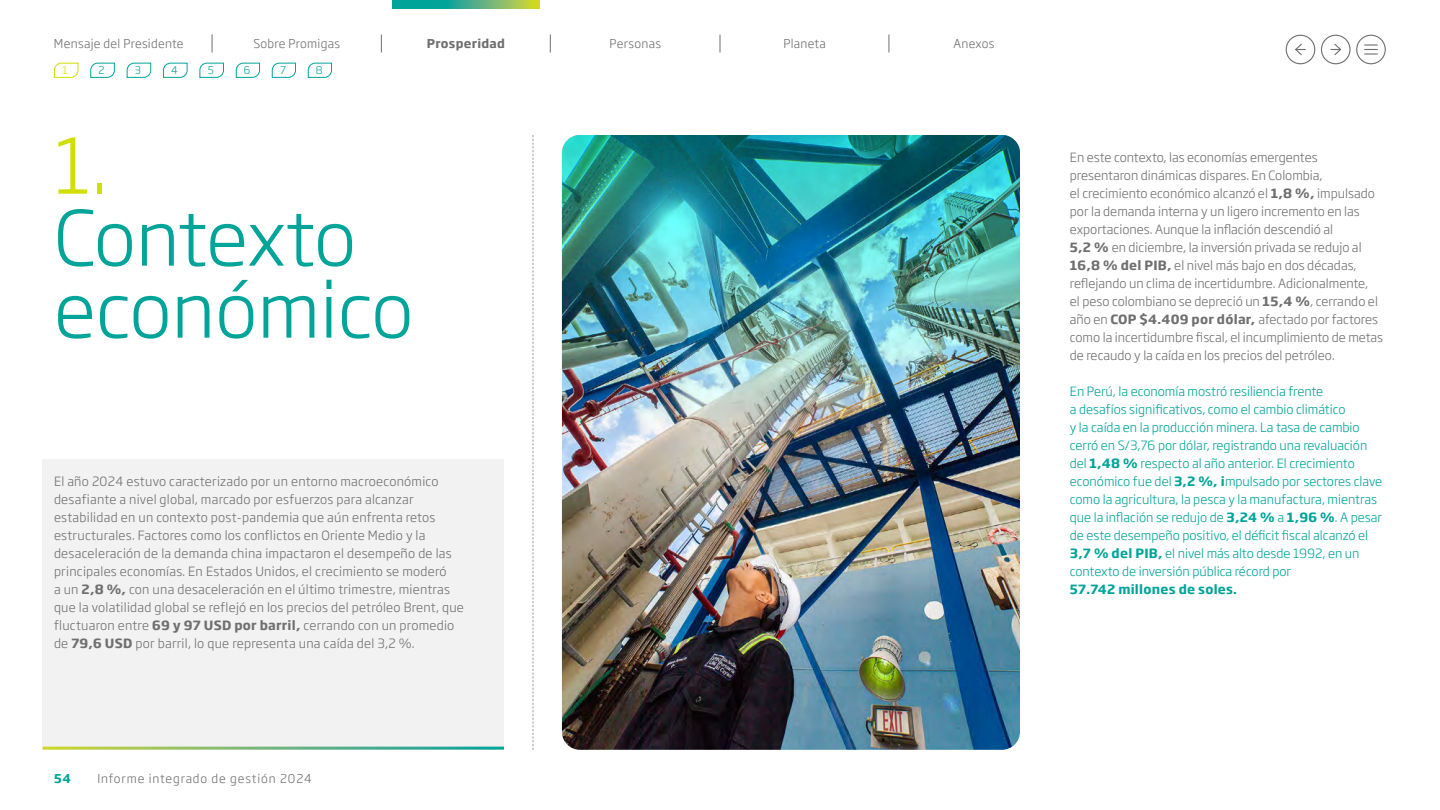
<style>
.page{position:relative;width:1440px;height:810px;background:#fff}
.page>*{position:absolute;margin:0;border:0;box-sizing:border-box;transform-origin:0 0}
.t1{font:300 75px/72px "Soho Gothic Pro";color:#00a499}
.t2{font:300 75px "Soho Gothic Pro";color:#d0df00}
.t3{font:300 12.6px/18px "Soho Gothic Pro";letter-spacing:.02em;color:#706f6f}
.t4{font:300 12.6px/18px "Soho Gothic Pro";color:#706f6f}
.t5{font:300 12.6px/18px "Soho Gothic Pro";color:#00a499}
.t6{font:700 12.6px "Soho Gothic Pro";letter-spacing:.02em;color:#00a499}
.t7{font:300 12px "Soho Gothic Pro";letter-spacing:.025em;color:#706f6f}
.t8{font:300 12px "Soho Gothic Pro";letter-spacing:.075em;color:#706f6f}
.t9{font:700 12px "Soho Gothic Pro";letter-spacing:.025em;color:#706f6f}
.t10{font:700 12px "Soho Gothic Pro";color:#00a499}
.t11{font:300 10.5px "Soho Gothic Pro";color:#00a499}
.t12{font:300 10.5px "Soho Gothic Pro";color:#d0df00}
.s1{font-weight:700}
</style>
<div class="page">
<img style="left:562px;top:135px;width:458px;height:615px;border-radius:18px">
<div style="left:43px;top:459px;width:461px;height:291px;background:#f2f2f2"></div>
<hr style="left:43px;top:747px;width:461px;height:3px;background:#fff">
<svg style="left:533px;top:135px;width:1px;height:615px"></svg>
<div style="left:1286px;top:35px;width:29px;height:29px;border:1px solid #706f6f;border-radius:50%"></div>
<svg style="left:1295px;top:43px;width:10px;height:13px"></svg>
<div style="left:1321px;top:35px;width:30px;height:29px;border:1px solid #706f6f;border-radius:50%"></div>
<svg style="left:1331px;top:43px;width:10px;height:12px"></svg>
<div style="left:1356px;top:35px;width:30px;height:29px;border:1px solid #706f6f;border-radius:50%"></div>
<svg style="left:1365px;top:44px;width:12px;height:11px"></svg>
<svg style="left:381px;top:34px;width:1px;height:18px"></svg>
<svg style="left:212px;top:34px;width:1px;height:18px"></svg>
<svg style="left:550px;top:34px;width:1px;height:18px"></svg>
<svg style="left:720px;top:34px;width:1px;height:18px"></svg>
<svg style="left:889px;top:34px;width:1px;height:18px"></svg>
<svg style="left:393px;top:0;width:146px;height:9px"></svg>
<svg style="left:54px;top:62px;width:25px;height:16px"></svg>
<svg style="left:236px;top:62px;width:24px;height:16px"></svg>
<svg style="left:272px;top:62px;width:24px;height:16px"></svg>
<svg style="left:308px;top:62px;width:24px;height:16px"></svg>
<svg style="left:126px;top:62px;width:26px;height:16px"></svg>
<svg style="left:90px;top:62px;width:25px;height:16px"></svg>
<svg style="left:163px;top:62px;width:25px;height:16px"></svg>
<svg style="left:199px;top:62px;width:25px;height:16px"></svg>
<p class="t7" style="left:54px;top:34px;width:131px">Mensaje del Presidente</p>
<p class="t7" style="left:253px;top:34px;width:88px">Sobre Promigas</p>
<p class="t9" style="left:427px;top:34px;width:80px">Prosperidad</p>
<p class="t7" style="left:610px;top:34px;width:53px">Personas</p>
<p class="t7" style="left:783px;top:34px;width:44px">Planeta</p>
<p class="t7" style="left:953px;top:34px;width:42px">Anexos</p>
<p class="t12" style="left:63px;top:62px;width:7px">1</p>
<p class="t11" style="left:99px;top:62px;width:8px">2</p>
<p class="t11" style="left:135px;top:62px;width:8px">3</p>
<p class="t11" style="left:171px;top:62px;width:8px">4</p>
<p class="t11" style="left:208px;top:62px;width:8px">5</p>
<p class="t11" style="left:244px;top:62px;width:8px">6</p>
<p class="t11" style="left:280px;top:62px;width:7px">7</p>
<p class="t11" style="left:316px;top:62px;width:8px">8</p>
<h1 class="t2" style="left:54px;top:108px;width:55px">1.</h1>
<h1 class="t1" style="left:54px;top:198px;width:361px">Contexto económico</h1>
<p class="t3" style="left:54px;top:472px;width:412px">El año 2024 estuvo caracterizado por un entorno macroeconómico desafiante a nivel global, marcado por esfuerzos para alcanzar estabilidad en un contexto post-pandemia que aún enfrenta retos estructurales. Factores como los conflictos en Oriente Medio y la desaceleración de la demanda china impactaron el desempeño de las principales economías. En Estados Unidos, el crecimiento se moderó<br>a un <span class="s1">2,8 %,</span> con una desaceleración en el último trimestre, mientras que la volatilidad global se reflejó en los precios del petróleo Brent, que fluctuaron entre <span class="s1">69 y 97 USD por barril,</span> cerrando con un promedio de <span class="s1">79,6 USD</span> por barril, lo que representa una caída del 3,2 %.</p>
<p class="t10" style="left:54px;top:769px;width:19px">54</p>
<p class="t8" style="left:98px;top:769px;width:216px">Informe integrado de gestión 2024</p>
<p class="t4" style="left:1070px;top:148px;width:315px">En este contexto, las economías emergentes presentaron dinámicas dispares. En Colombia,<br>el crecimiento económico alcanzó el <span class="s1">1,8 %,</span> impulsado por la demanda interna y un ligero incremento en las exportaciones. Aunque la inflación descendió al<br><span class="s1">5,2 %</span> en diciembre, la inversión privada se redujo al <span class="s1">16,8 % del PIB,</span> el nivel más bajo en dos décadas, reflejando un clima de incertidumbre. Adicionalmente,<br>el peso colombiano se depreció un <span class="s1">15,4 %</span>, cerrando el año en <span class="s1">COP $4.409 por dólar,</span> afectado por factores como la incertidumbre fiscal, el incumplimiento de metas de recaudo y la caída en los precios del petróleo.</p>
<p class="t5" style="left:1070px;top:382px;width:314px">En Perú, la economía mostró resiliencia frente<br>a desafíos significativos, como el cambio climático<br>y la caída en la producción minera. La tasa de cambio cerró en S/3,76 por dólar, registrando una revaluación del <span class="s1">1,48 %</span> respecto al año anterior. El crecimiento económico fue del <span class="s1">3,2 %, i</span>mpulsado por sectores clave como la agricultura, la pesca y la manufactura, mientras que la inflación se redujo de <span class="s1">3,24 %</span> a <span class="s1">1,96 %</span>. A pesar de este desempeño positivo, el déficit fiscal alcanzó el <span class="s1">3,7 % del PIB,</span> el nivel más alto desde 1992, en un contexto de inversión pública récord por</p>
<p class="t6" style="left:1070px;top:579px;width:169px">57.742 millones de soles.</p>
</div>
